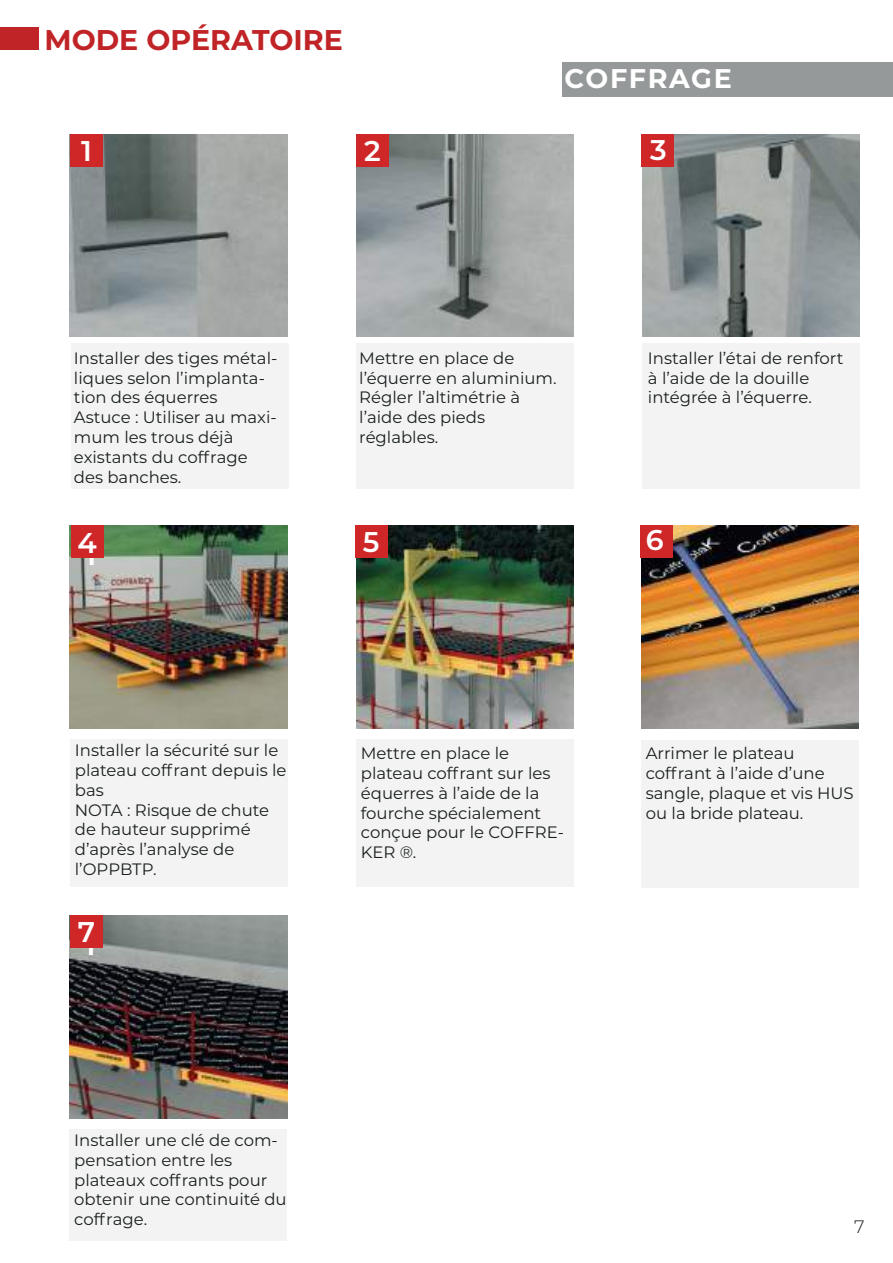
<style>
.page{position:relative;width:893px;height:1263px;background:#fff}
.page>*{position:absolute;margin:0;border:0;box-sizing:border-box;transform-origin:0 0}
.t1{font:600 30px "Montserrat";color:#fff}
.t2{font:700 28.5px "Montserrat";color:#c02427}
.t3{font:600 28.5px "Montserrat";color:#fff}
.t4{font:700 27px "Montserrat";letter-spacing:.06em;color:#fff}
.t5{font:300 18px "Montserrat";color:#241f1f}
.t6{font:16.5px/19.8px "Montserrat";color:#191e1f}
</style>
<div class="page">
<img style="left:70px;top:915px;width:217px;height:203px">
<img style="left:641px;top:526px;width:217px;height:202px">
<img style="left:356px;top:525px;width:217px;height:203px">
<img style="left:70px;top:525px;width:217px;height:203px">
<img style="left:642px;top:134px;width:217px;height:203px">
<img style="left:356px;top:134px;width:217px;height:203px">
<div style="left:71px;top:343px;width:217px;height:146px;background:#f3f3f3"></div>
<img style="left:70px;top:135px;width:217px;height:202px">
<div style="left:562px;top:62px;width:330px;height:34px;background:#96999a"></div>
<div style="left:642px;top:343px;width:217px;height:146px;background:#f3f3f3"></div>
<div style="left:356px;top:343px;width:218px;height:146px;background:#f3f3f3"></div>
<div style="left:356px;top:740px;width:218px;height:147px;background:#f3f3f3"></div>
<div style="left:70px;top:740px;width:218px;height:147px;background:#f3f3f3"></div>
<div style="left:356px;top:134px;width:33px;height:33px;background:#cf2628"></div>
<div style="left:641px;top:134px;width:33px;height:33px;background:#cf2628"></div>
<div style="left:70px;top:134px;width:33px;height:33px;background:#cf2628"></div>
<div style="left:71px;top:525px;width:33px;height:33px;background:#cf2628"></div>
<div style="left:355px;top:525px;width:33px;height:33px;background:#cf2628"></div>
<div style="left:0;top:27px;width:39px;height:23px;background:#c02427"></div>
<div style="left:641px;top:740px;width:218px;height:147px;background:#f3f3f3"></div>
<div style="left:640px;top:525px;width:33px;height:33px;background:#cf2628"></div>
<div style="left:70px;top:1130px;width:217px;height:111px;background:#f3f3f3"></div>
<div style="left:70px;top:915px;width:33px;height:33px;background:#cf2628"></div>
<h2 class="t2" style="left:44px;top:19px;width:300px">MODE OPÉRATOIRE</h2>
<h3 class="t4" style="left:565px;top:59px;width:169px">COFFRAGE</h3>
<h1 class="t1" style="left:378px;top:126px;width:13px">1</h1>
<h2 class="t3" style="left:659px;top:133px;width:18px">3<sup>1</sup></h2>
<h2 class="t3" style="left:81px;top:131px;width:12px">1</h2>
<h2 class="t3" style="left:364px;top:131px;width:18px">2</h2>
<h2 class="t3" style="left:650px;top:130px;width:18px">3</h2>
<h1 class="t1" style="left:82px;top:132px;width:13px">1</h1>
<p class="t6" style="left:74px;top:347px;width:205px">Installer des tiges métal&shy;liques selon l’implanta&shy;tion des équerres<br>Astuce : Utiliser au maxi&shy;mum les trous déjà existants du coffrage des banches.</p>
<p class="t6" style="left:359px;top:347px;width:199px">Mettre en place de l’équerre en aluminium.<br>Régler l’altimétrie à l’aide des pieds réglables.</p>
<p class="t6" style="left:648px;top:347px;width:197px">Installer l’étai de renfort à l’aide de la douille intégrée à l’équerre.</p>
<h2 class="t3" style="left:77px;top:522px;width:21px">4</h2>
<h2 class="t3" style="left:363px;top:522px;width:18px">5</h2>
<h1 class="t1" style="left:85px;top:533px;width:13px">1</h1>
<p class="t6" style="left:75px;top:740px;width:213px">Installer la sécurité sur le plateau coffrant depuis le bas<br>NOTA : Risque de chute de hauteur supprimé d’après l’analyse de l’OPPBTP.</p>
<p class="t6" style="left:361px;top:743px;width:205px">Mettre en place le plateau coffrant sur les équerres à l’aide de la fourche spécialement conçue pour le COFFRE-<br>KER ®.</p>
<h2 class="t3" style="left:78px;top:912px;width:19px">7</h2>
<h1 class="t1" style="left:85px;top:923px;width:13px">1</h1>
<p class="t6" style="left:74px;top:1129px;width:214px">Installer une clé de com&shy;pensation entre les plateaux coffrants pour obtenir une continuité du coffrage.</p>
<h2 class="t3" style="left:646px;top:520px;width:19px">6</h2>
<p class="t6" style="left:646px;top:743px;width:209px">Arrimer le plateau coffrant à l’aide d’une sangle, plaque et vis HUS ou la bride plateau.</p>
<p class="t5" style="left:854px;top:1214px;width:12px">7</p>
</div>
